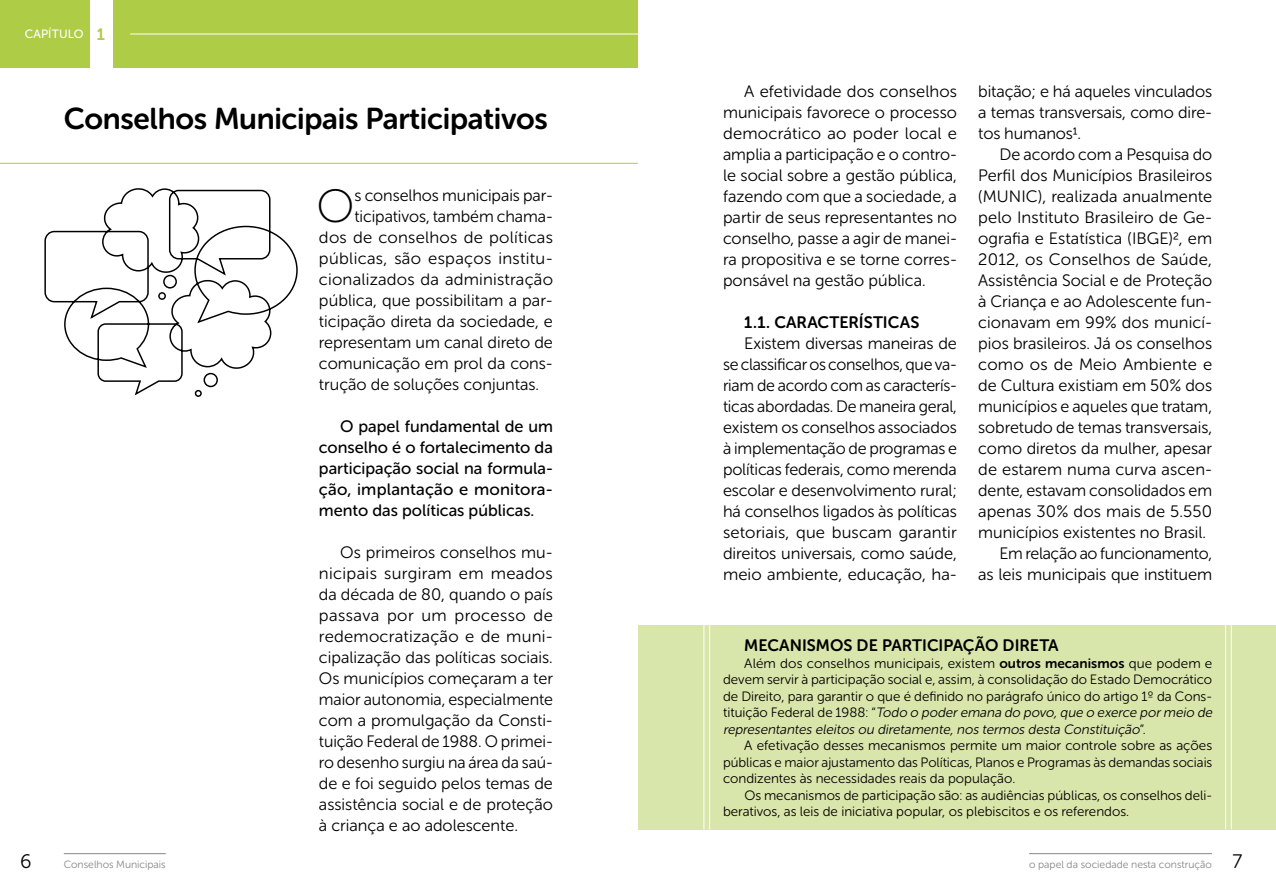
<style>
.page{position:relative;width:1276px;height:893px;background:#fff}
.page>*{position:absolute;margin:0;border:0;box-sizing:border-box;transform-origin:0 0}
.t1{font:46.5px "Museo Sans Rounded 100";color:#000}
.t2{font:30px "Museo Sans Rounded 700";letter-spacing:-.01em;color:#000}
.t3{font:19.5px "Museo Sans Rounded 300";color:#000}
.t4{font:16.5px/21px "Museo Sans Rounded 300";color:#000;text-align:justify}
.t5{font:16.5px/21px "Museo Sans Rounded 500";color:#000;text-align:justify}
.t6{font:16.5px "Museo Sans Rounded 700";color:#000}
.t7{font:16.5px "Museo Sans Rounded 300";letter-spacing:.02em;color:#000}
.t8{font:13.5px/16.5px "Museo Sans Rounded 300";color:#000}
.t9{font:12px "Museo Sans Rounded 500";letter-spacing:.015em;color:#fff}
.t10{font:10.5px "Museo Sans Rounded 300";color:#878787}
.s1{font-family:"Museo Sans Rounded 700";font-size:16.5px;color:#afcc46}
.s2{font-family:"Museo Sans Rounded 700"}
.s3{font-style:italic}
.s4{font-size:19.5px;color:#000}
</style>
<div class="page">
<div style="left:0;top:0;width:638px;height:67px;background:#afcc46"></div>
<div style="left:90px;top:0;width:23px;height:72px;background:#fff"></div>
<hr style="left:130px;top:34px;width:529px;height:1px;background:#fff">
<hr style="left:0;top:163px;width:637px;height:1px;background:#afcc46">
<div style="left:638px;top:625px;width:638px;height:204px;background:#d9e6ab"></div>
<hr style="left:703px;top:625px;width:1px;height:204px;background:#fff">
<hr style="left:1225px;top:625px;width:1px;height:204px;background:#fff">
<hr style="left:709px;top:625px;width:1px;height:204px;background:#fff">
<hr style="left:1231px;top:625px;width:1px;height:204px;background:#fff">
<svg style="left:44px;top:188px;width:254px;height:209px"></svg>
<hr style="left:64px;top:853px;width:101px;height:1px;background:#878787">
<hr style="left:1029px;top:853px;width:182px;height:1px;background:#878787">
<p class="t9" style="left:25px;top:27px;width:82px">CAPÍTULO <span class="s1">1</span></p>
<h2 class="t2" style="left:64px;top:102px;width:486px">Conselhos Municipais Participativos</h2>
<h1 class="t1" style="left:316px;top:181px;width:40px">O</h1>
<p class="t4" style="left:354px;top:185px;width:200px">s conselhos municipais par-</p>
<p class="t4" style="left:354px;top:206px;width:200px">ticipativos, também chama-</p>
<p class="t4" style="left:319px;top:227px;width:235px">dos de conselhos de políticas</p>
<p class="t7" style="left:319px;top:249px;width:235px">públicas, são espaços institu-</p>
<p class="t4" style="left:319px;top:269px;width:235px">cionalizados da administração</p>
<p class="t4" style="left:319px;top:290px;width:235px">pública, que possibilitam a par-</p>
<p class="t4" style="left:319px;top:311px;width:235px">ticipação direta da sociedade, e</p>
<p class="t4" style="left:319px;top:332px;width:235px">representam um canal direto de</p>
<p class="t4" style="left:319px;top:353px;width:235px">comunicação em prol da cons-</p>
<p class="t4" style="left:319px;top:374px;width:222px">trução de soluções conjuntas.</p>
<p class="t5" style="left:319px;top:415px;width:235px;text-indent:21px">O papel fundamental de um conselho é o fortalecimento da participação social na formula&shy;ção, implantação e monitora&shy;mento das políticas públicas.</p>
<p class="t4" style="left:319px;top:542px;width:235px;text-indent:21px">Os primeiros conselhos mu&shy;nicipais surgiram em meados da década de 80, quando o país passava por um processo de redemocratização e de muni&shy;cipalização das políticas sociais.<br>Os municípios começaram a ter maior autonomia, especialmente com a promulgação da Consti&shy;tuição Federal de 1988. O primei&shy;ro desenho surgiu na área da saú&shy;de e foi seguido pelos temas de assistência social e de proteção à criança e ao adolescente.</p>
<p class="t4" style="left:723px;top:81px;width:235px;text-indent:21px">A efetividade dos conselhos municipais favorece o processo democrático ao poder local e amplia a participação e o contro&shy;le social sobre a gestão pública, fazendo com que a sociedade, a partir de seus representantes no conselho, passe a agir de manei&shy;ra propositiva e se torne corres&shy;ponsável na gestão pública.</p>
<p class="t6" style="left:744px;top:314px;width:177px">1.1. CARACTERÍSTICAS</p>
<p class="t4" style="left:723px;top:333px;width:235px;text-indent:21px">Existem diversas maneiras de se classificar os conselhos, que va&shy;riam de acordo com as caracterís&shy;ticas abordadas. De maneira geral, existem os conselhos associados à implementação de programas e políticas federais, como merenda escolar e desenvolvimento rural; há conselhos ligados às políticas setoriais, que buscam garantir direitos universais, como saúde, meio ambiente, educação, ha-</p>
<p class="t4" style="left:978px;top:81px;width:235px">bitação; e há aqueles vinculados a temas transversais, como dire&shy;tos humanos1.</p>
<p class="t4" style="left:999px;top:144px;width:214px">De acordo com a Pesquisa do</p>
<p class="t4" style="left:978px;top:165px;width:235px">Perfil dos Municípios Brasileiros</p>
<p class="t4" style="left:978px;top:186px;width:235px">(MUNIC), realizada anualmente</p>
<p class="t4" style="left:978px;top:207px;width:235px">pelo Instituto Brasileiro de Ge-</p>
<p class="t4" style="left:978px;top:228px;width:235px">ografia e Estatística (IBGE)2, em</p>
<p class="t4" style="left:978px;top:249px;width:235px">2012, os Conselhos de Saúde,</p>
<p class="t4" style="left:978px;top:270px;width:235px">Assistência Social e de Proteção</p>
<p class="t4" style="left:978px;top:291px;width:235px">à Criança e ao Adolescente fun-</p>
<p class="t4" style="left:978px;top:312px;width:235px">cionavam em 99% dos municí-</p>
<p class="t4" style="left:978px;top:333px;width:235px">pios brasileiros. Já os conselhos</p>
<p class="t4" style="left:978px;top:354px;width:235px">como os de Meio Ambiente e</p>
<p class="t4" style="left:978px;top:375px;width:235px">de Cultura existiam em 50% dos</p>
<p class="t4" style="left:978px;top:396px;width:235px">municípios e aqueles que tratam,</p>
<p class="t4" style="left:978px;top:417px;width:235px">sobretudo de temas transversais,</p>
<p class="t4" style="left:978px;top:438px;width:235px">como diretos da mulher, apesar</p>
<p class="t4" style="left:978px;top:459px;width:235px">de estarem numa curva ascen-</p>
<p class="t4" style="left:978px;top:480px;width:235px">dente, estavam consolidados em</p>
<p class="t4" style="left:978px;top:501px;width:235px">apenas 30% dos mais de 5.550</p>
<p class="t4" style="left:978px;top:522px;width:229px">municípios existentes no Brasil.</p>
<p class="t4" style="left:999px;top:543px;width:214px">Em relação ao funcionamento,</p>
<p class="t4" style="left:978px;top:564px;width:235px">as leis municipais que instituem</p>
<p class="t6" style="left:744px;top:636px;width:316px">MECANISMOS DE PARTICIPAÇÃO DIRETA</p>
<p class="t8" style="left:723px;top:655px;width:493px;text-indent:21px">Além dos conselhos municipais, existem <span class="s2">outros mecanismos</span> que podem e devem servir à participação social e, assim, à consolidação do Estado Democrático de Direito, para garantir o que é definido no parágrafo único do artigo 1º da Cons&shy;t i t u i ç ã o F e d e ra l d e 1 9 8 8 : “<span class="s3">Todo o poderemana do povo,que o exerce pormeio de representantes eleitos ou diretamente,nos termos desta Constituição</span>”.</p>
<p class="t8" style="left:723px;top:738px;width:491px;text-align:justify;text-indent:21px">A efetivação desses mecanismos permite um maior controle sobre as ações públicas e maior ajustamento das Políticas, Planos e Programas às demandas sociais condizentes às necessidades reais da população.</p>
<p class="t8" style="left:723px;top:787px;width:490px;text-indent:21px">Os mecanismos de participação são: as audiências públicas, os conselhos deli&shy;berativos, as leis de iniciativa popular, os plebiscitos e os referendos.</p>
<p class="t3" style="left:20px;top:851px;width:13px">6</p>
<p class="t10" style="left:64px;top:859px;width:104px">Conselhos Municipais</p>
<p class="t10" style="left:1029px;top:859px;width:215px">o papel da sociedade nesta construção <span class="s4">7</span></p>
</div>
